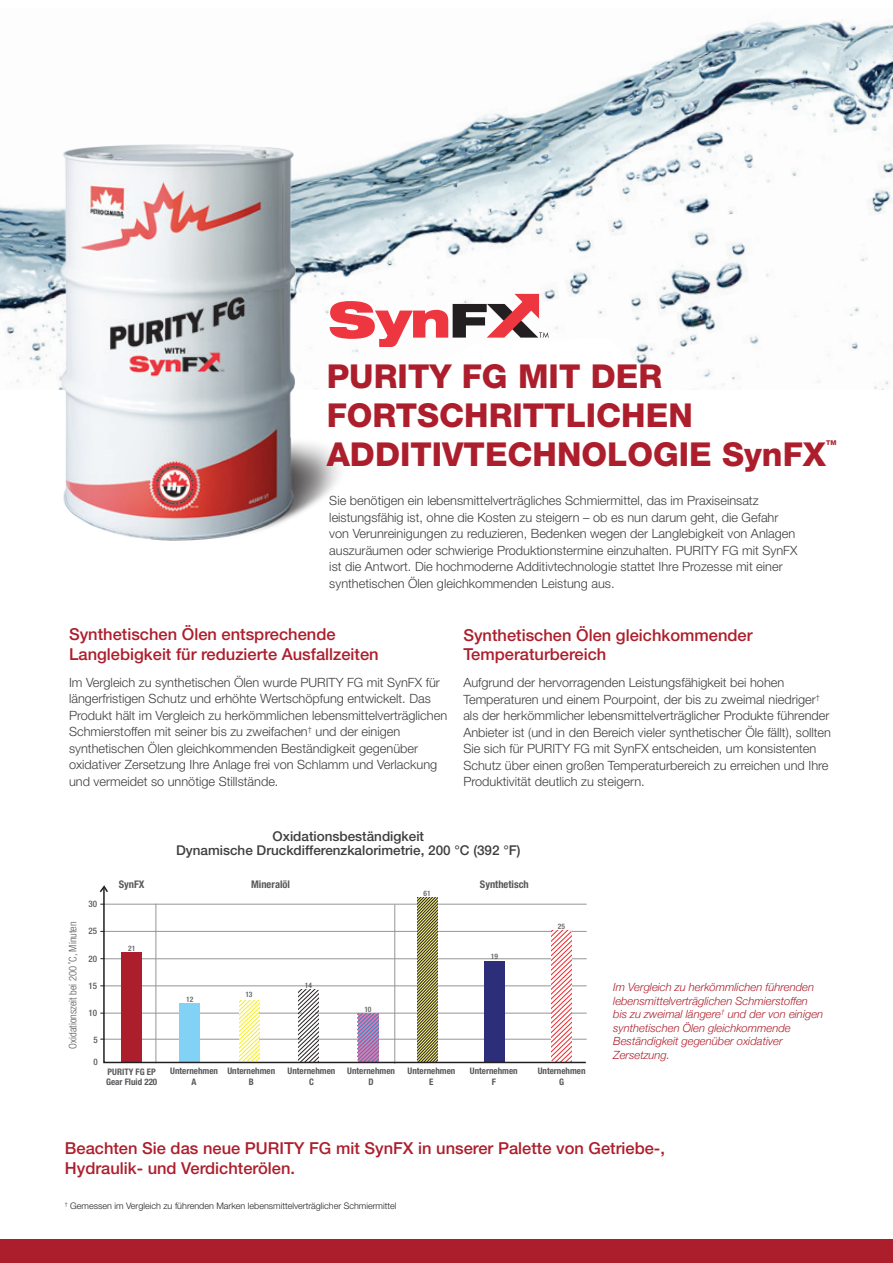
<style>
.page{position:relative;width:893px;height:1263px;background:#fff}
.page>*{position:absolute;margin:0;border:0;box-sizing:border-box;transform-origin:0 0}
.t1{font:800 33px/39px "Helvetica Neue LT Std";color:#ad1e2c}
.t2{font:500 16.5px/19.8px "Helvetica Neue LT Std";color:#ad1e2c}
.t3{font:500 13.5px/14.2px "Helvetica Neue LT Std";color:#3e3e3f;text-align:center}
.t4{font:300 12.75px/16.5px "Helvetica Neue LT Std";color:#3e3e3f}
.t5{font:italic 300 11.25px/13.5px "Helvetica Neue";color:#ad1e2c}
.t6{font:300 condensed 10.5px "Helvetica Neue LT Std";color:#57585a}
.t7{font:700 condensed 10.5px "Helvetica Neue LT Std";color:#57585a}
.t8{font:700 condensed 9px/10.5px "Helvetica Neue LT Std";color:#57585a;text-align:center}
.t9{font:300 9px "Helvetica Neue LT Std";color:#231f20}
.t10{font:500 condensed 9px "Helvetica Neue LT Std";color:#57585a}
.t11{font:500 condensed 7.5px "Helvetica Neue LT Std";color:#57585a}
.t12{font:800 6.6px "Helvetica Neue LT Std";color:#ad1e2c}
</style>
<div class="page">
<img style="left:0;top:19px;width:893px;height:370px">
<img style="left:18px;top:121px;width:344px;height:420px">
<svg style="left:330px;top:294px;width:321px;height:154px"></svg>
<svg style="left:102px;top:894px;width:485px;height:170px"></svg>
<svg style="left:99px;top:885px;width:9px;height:9px"></svg>
<div style="left:0;top:1240px;width:893px;height:23px;background:#ad1e2c"></div>
<h1 class="t1" style="left:327px;top:356px;width:501px">PURITY FG MIT DER<br>FORTSCHRITTLICHEN<br>ADDITIVTECHNOLOGIE SynFX</h1>
<p class="t12" style="left:826px;top:439px;width:12px">TM</p>
<p class="t4" style="left:329px;top:492px;width:470px">Sie benötigen ein lebensmittelverträgliches Schmiermittel, das im Praxiseinsatz leistungsfähig ist, ohne die Kosten zu steigern – ob es nun darum geht, die Gefahr von Verunreinigungen zu reduzieren, Bedenken wegen der Langlebigkeit von Anlagen auszuräumen oder schwierige Produktionstermine einzuhalten. PURITY FG mit SynFX ist die Antwort. Die hochmoderne Additivtechnologie stattet Ihre Prozesse mit einer synthetischen Ölen gleichkommenden Leistung aus.</p>
<p class="t2" style="left:463px;top:625px;width:291px">Synthetischen Ölen gleichkommender<br>Temperaturbereich</p>
<p class="t4" style="left:463px;top:674px;width:369px">Aufgrund der hervorragenden Leistungsfähigkeit bei hohen Temperaturen und einem Pourpoint, der bis zu zweimal niedriger<sup>† </sup>als der herkömmlicher lebensmittelverträglicher Produkte führender Anbieter ist (und in den Bereich vieler synthetischer Öle fällt), sollten Sie sich für PURITY FG mit SynFX entscheiden, um konsistenten Schutz über einen großen Temperaturbereich zu erreichen und Ihre Produktivität deutlich zu steigern.</p>
<p class="t2" style="left:69px;top:624px;width:311px">Synthetischen Ölen entsprechende<br>Langlebigkeit für reduzierte Ausfallzeiten</p>
<p class="t4" style="left:69px;top:674px;width:380px">Im Vergleich zu synthetischen Ölen wurde PURITY FG mit SynFX für längerfristigen Schutz und erhöhte Wertschöpfung entwickelt. Das Produkt hält im Vergleich zu herkömmlichen lebensmittelverträglichen Schmierstoffen mit seiner bis zu zweifachen<sup>†</sup> und der einigen synthetischen Ölen gleichkommenden Beständigkeit gegenüber oxidativer Zersetzung Ihre Anlage frei von Schlamm und Verlackung und vermeidet so unnötige Stillstände.</p>
<p class="t3" style="left:176px;top:829px;width:346px">Oxidationsbeständigkeit<br>Dynamische Druckdifferenzkalorimetrie, 200 °C (392 °F)</p>
<p class="t6" style="left:67px;top:1048px;width:129px;rotate:-90deg">Oxidationszeit bei 200 ˚C, Minuten</p>
<p class="t10" style="left:89px;top:898px;width:10px">30</p>
<p class="t10" style="left:89px;top:926px;width:10px">25</p>
<p class="t10" style="left:89px;top:953px;width:10px">20</p>
<p class="t10" style="left:89px;top:980px;width:10px">15</p>
<p class="t10" style="left:89px;top:1007px;width:10px">10</p>
<p class="t10" style="left:93px;top:1035px;width:6px">5</p>
<p class="t10" style="left:93px;top:1057px;width:6px">0</p>
<p class="t7" style="left:119px;top:878px;width:27px">SynFX</p>
<p class="t7" style="left:251px;top:878px;width:41px">Mineralöl</p>
<p class="t7" style="left:480px;top:878px;width:50px">Synthetisch</p>
<p class="t11" style="left:424px;top:888px;width:9px">61</p>
<p class="t11" style="left:128px;top:944px;width:9px">21</p>
<p class="t11" style="left:186px;top:994px;width:9px">12</p>
<p class="t11" style="left:245px;top:990px;width:9px">13</p>
<p class="t11" style="left:305px;top:981px;width:9px">14</p>
<p class="t11" style="left:364px;top:1004px;width:9px">10</p>
<p class="t11" style="left:491px;top:952px;width:9px">19</p>
<p class="t11" style="left:558px;top:922px;width:9px">25</p>
<p class="t8" style="left:106px;top:1066px;width:53px;text-align:left">PURITY FG EP<br>Gear Fluid 220</p>
<p class="t8" style="left:170px;top:1066px;width:49px">Unternehmen<br>A</p>
<p class="t8" style="left:227px;top:1066px;width:49px">Unternehmen<br>B</p>
<p class="t8" style="left:288px;top:1066px;width:49px">Unternehmen<br>C</p>
<p class="t8" style="left:347px;top:1066px;width:49px">Unternehmen<br>D</p>
<p class="t8" style="left:407px;top:1066px;width:49px">Unternehmen<br>E</p>
<p class="t8" style="left:470px;top:1066px;width:49px">Unternehmen<br>F</p>
<p class="t8" style="left:538px;top:1066px;width:49px">Unternehmen<br>G</p>
<p class="t5" style="left:613px;top:979px;width:211px">Im Vergleich zu herkömmlichen führenden lebensmittelverträglichen Schmierstoffen bis zu zweimal längere<sup>†</sup> und der von einigen synthetischen Ölen gleichkommende Beständigkeit gegenüber oxidativer Zersetzung.</p>
<p class="t2" style="left:65px;top:1138px;width:191px">Beachten Sie das neue purity</p>
<p class="t2" style="left:309px;top:1138px;width:357px">fg mit SynFX in unserer Palette von Getriebe-,</p>
<p class="t2" style="left:65px;top:1158px;width:232px">Hydraulik- und Verdichterölen.</p>
<p class="t9" style="left:65px;top:1200px;width:333px"><sup>†</sup> Gemessen im Vergleich zu führenden Marken lebensmittelverträglicher Schmiermittel</p>
</div>
